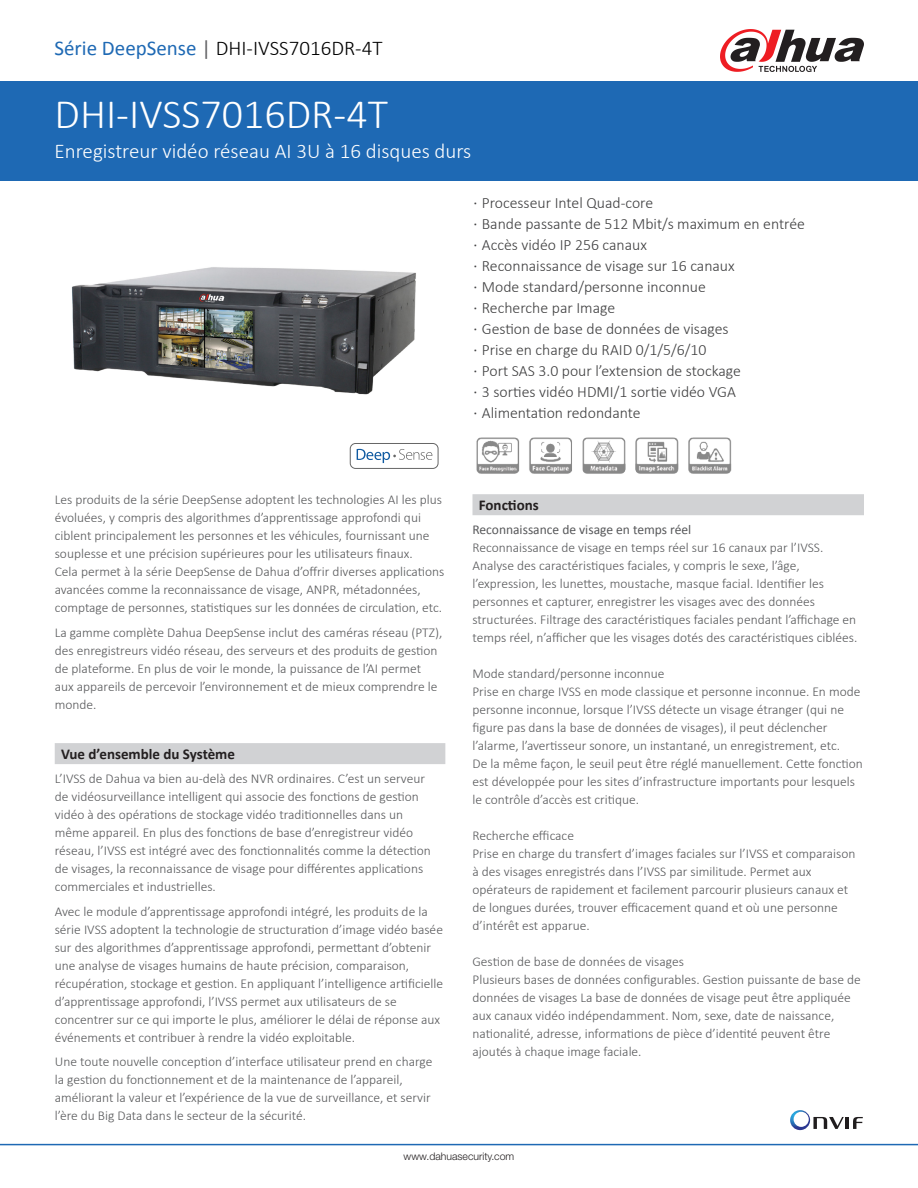
<style>
.page{position:relative;width:918px;height:1188px;background:#fff}
.page>*{position:absolute;margin:0;border:0;box-sizing:border-box;transform-origin:0 0}
.t1{font:300 42px "Calibri";color:#fff}
.t2{font:300 21px "Calibri";color:#fff}
.t3{font:300 21px "Calibri";color:#000}
.t4{font:300 15.75px "Calibri";color:#3e3e3f}
.Heading_1{font:700 15px "Calibri";color:#231f20}
.t5{font:300 13.5px/18px "Calibri";color:#57585a}
.t6{font:13.5px "Calibri";color:#57585a}
.t7{font:300 10.5px "Helvetica Neue LT Std";color:#231f20}
.s1{font-weight:400;color:#1e69b4}
.s2{font-weight:400;color:#636366}
.s3{font-weight:400}
</style>
<div class="page">
<div style="left:0;top:81px;width:918px;height:100px;background:#1e69b4"></div>
<hr style="left:0;top:1144px;width:918px;height:1px;background:#1e69b4">
<div style="left:472px;top:494px;width:392px;height:21px;background:#d1d2d4"></div>
<hr style="left:845px;top:1117px;width:4px;height:12px;background:#201d1e">
<svg style="left:853px;top:1117px;width:10px;height:12px"></svg>
<svg style="left:790px;top:1110px;width:54px;height:20px"></svg>
<svg style="left:720px;top:29px;width:144px;height:43px"></svg>
<img style="left:71px;top:267px;width:345px;height:128px">
<div style="left:55px;top:743px;width:390px;height:21px;background:#d1d2d4"></div>
<div style="left:350px;top:443px;width:88px;height:26px;border:1px solid #666;border-radius:5px"></div>
<svg style="left:357px;top:449px;width:75px;height:14px"></svg>
<img style="left:476px;top:437px;width:256px;height:37px">
<p class="t3" style="left:55px;top:35px;width:329px"><span class="s1">Série DeepSense</span> <span class="s2">|</span> DHI-IVSS7016DR-4T</p>
<p class="t1" style="left:55px;top:88px;width:335px">DHI-IVSS7016DR-4T</p>
<p class="t2" style="left:55px;top:138px;width:418px">Enregistreur vidéo réseau AI 3U à 16 disques durs</p>
<p class="t4" style="left:473px;top:193px;width:181px"><span class="s3">·</span> Processeur Intel Quad-core</p>
<p class="t4" style="left:473px;top:214px;width:333px"><span class="s3">·</span> Bande passante de 512 Mbit/s maximum en entrée</p>
<p class="t4" style="left:473px;top:235px;width:175px"><span class="s3">·</span> Accès vidéo IP 256 canaux</p>
<p class="t4" style="left:473px;top:256px;width:263px"><span class="s3">·</span> Reconnaissance de visage sur 16 canaux</p>
<p class="t4" style="left:473px;top:277px;width:234px"><span class="s3">·</span> Mode standard/personne inconnue</p>
<p class="t4" style="left:473px;top:298px;width:143px"><span class="s3">·</span> Recherche par Image</p>
<p class="t4" style="left:473px;top:319px;width:257px"><span class="s3">·</span> Gestion de base de données de visages</p>
<p class="t4" style="left:473px;top:340px;width:235px"><span class="s3">·</span> Prise en charge du RAID 0/1/5/6/10</p>
<p class="t4" style="left:473px;top:361px;width:269px"><span class="s3">·</span> Port SAS 3.0 pour l’extension de stockage</p>
<p class="t4" style="left:473px;top:382px;width:264px"><span class="s3">·</span> 3 sorties vidéo HDMI/1 sortie vidéo VGA</p>
<p class="t4" style="left:473px;top:403px;width:169px"><span class="s3">·</span> Alimentation redondante</p>
<p class="t5" style="left:55px;top:491px;width:391px">Les produits de la série DeepSense adoptent les technologies AI les plus évoluées, y compris des algorithmes d’apprentissage approfondi qui ciblent principalement les personnes et les véhicules, fournissant une souplesse et une précision supérieures pour les utilisateurs finaux.<br>Cela permet à la série DeepSense de Dahua d’offrir diverses applications avancées comme la reconnaissance de visage, ANPR, métadonnées, comptage de personnes, statistiques sur les données de circulation, etc.</p>
<p class="t5" style="left:55px;top:623px;width:389px">La gamme complète Dahua DeepSense inclut des caméras réseau (PTZ), des enregistreurs vidéo réseau, des serveurs et des produits de gestion de plateforme. En plus de voir le monde, la puissance de l’AI permet aux appareils de percevoir l’environnement et de mieux comprendre le monde.</p>
<p class="Heading_1" style="left:61px;top:744px;width:175px">Vue d’ensemble du Système</p>
<p class="t5" style="left:55px;top:769px;width:378px">L’IVSS de Dahua va bien au-delà des NVR ordinaires. C’est un serveur de vidéosurveillance intelligent qui associe des fonctions de gestion vidéo à des opérations de stockage vidéo traditionnelles dans un même appareil. En plus des fonctions de base d’enregistreur vidéo réseau, l’IVSS est intégré avec des fonctionnalités comme la détection de visages, la reconnaissance de visage pour différentes applications commerciales et industrielles.</p>
<p class="t5" style="left:55px;top:902px;width:390px">Avec le module d’apprentissage approfondi intégré, les produits de la série IVSS adoptent la technologie de structuration d’image vidéo basée sur des algorithmes d’apprentissage approfondi, permettant d’obtenir une analyse de visages humains de haute précision, comparaison, récupération, stockage et gestion. En appliquant l’intelligence artificielle d’apprentissage approfondi, l’IVSS permet aux utilisateurs de se concentrer sur ce qui importe le plus, améliorer le délai de réponse aux événements et contribuer à rendre la vidéo exploitable.</p>
<p class="t5" style="left:55px;top:1053px;width:379px">Une toute nouvelle conception d’interface utilisateur prend en charge la gestion du fonctionnement et de la maintenance de l’appareil, améliorant la valeur et l’expérience de la vue de surveillance, et servir l’ère du Big Data dans le secteur de la sécurité.</p>
<p class="Heading_1" style="left:479px;top:495px;width:61px">Fonctions</p>
<p class="t6" style="left:472px;top:521px;width:220px">Reconnaissance de visage en temps réel</p>
<p class="t5" style="left:472px;top:538px;width:386px">Reconnaissance de visage en temps réel sur 16 canaux par l’IVSS.<br>Analyse des caractéristiques faciales, y compris le sexe, l’âge, l’expression, les lunettes, moustache, masque facial. Identifier les personnes et capturer, enregistrer les visages avec des données structurées. Filtrage des caractéristiques faciales pendant l’affichage en temps réel, n’afficher que les visages dotés des caractéristiques ciblées.</p>
<p class="t5" style="left:472px;top:664px;width:194px">Mode standard/personne inconnue</p>
<p class="t5" style="left:472px;top:682px;width:392px">Prise en charge IVSS en mode classique et personne inconnue. En mode personne inconnue, lorsque l’IVSS détecte un visage étranger (qui ne figure pas dans la base de données de visages), il peut déclencher l’alarme, l’avertisseur sonore, un instantané, un enregistrement, etc.<br>De la même façon, le seuil peut être réglé manuellement. Cette fonction est développée pour les sites d’infrastructure importants pour lesquels le contrôle d’accès est critique.</p>
<p class="t5" style="left:472px;top:826px;width:103px">Recherche efficace</p>
<p class="t5" style="left:472px;top:844px;width:385px">Prise en charge du transfert d’images faciales sur l’IVSS et comparaison à des visages enregistrés dans l’IVSS par similitude. Permet aux opérateurs de rapidement et facilement parcourir plusieurs canaux et de longues durées, trouver efficacement quand et où une personne d’intérêt est apparue.</p>
<p class="t5" style="left:472px;top:952px;width:213px">Gestion de base de données de visages</p>
<p class="t5" style="left:472px;top:970px;width:390px">Plusieurs bases de données configurables. Gestion puissante de base de données de visages La base de données de visage peut être appliquée aux canaux vidéo indépendamment. Nom, sexe, date de naissance, nationalité, adresse, informations de pièce d’identité peuvent être ajoutés à chaque image faciale.</p>
<p class="t7" style="left:404px;top:1150px;width:112px">www.dahuasecurity.com</p>
</div>
